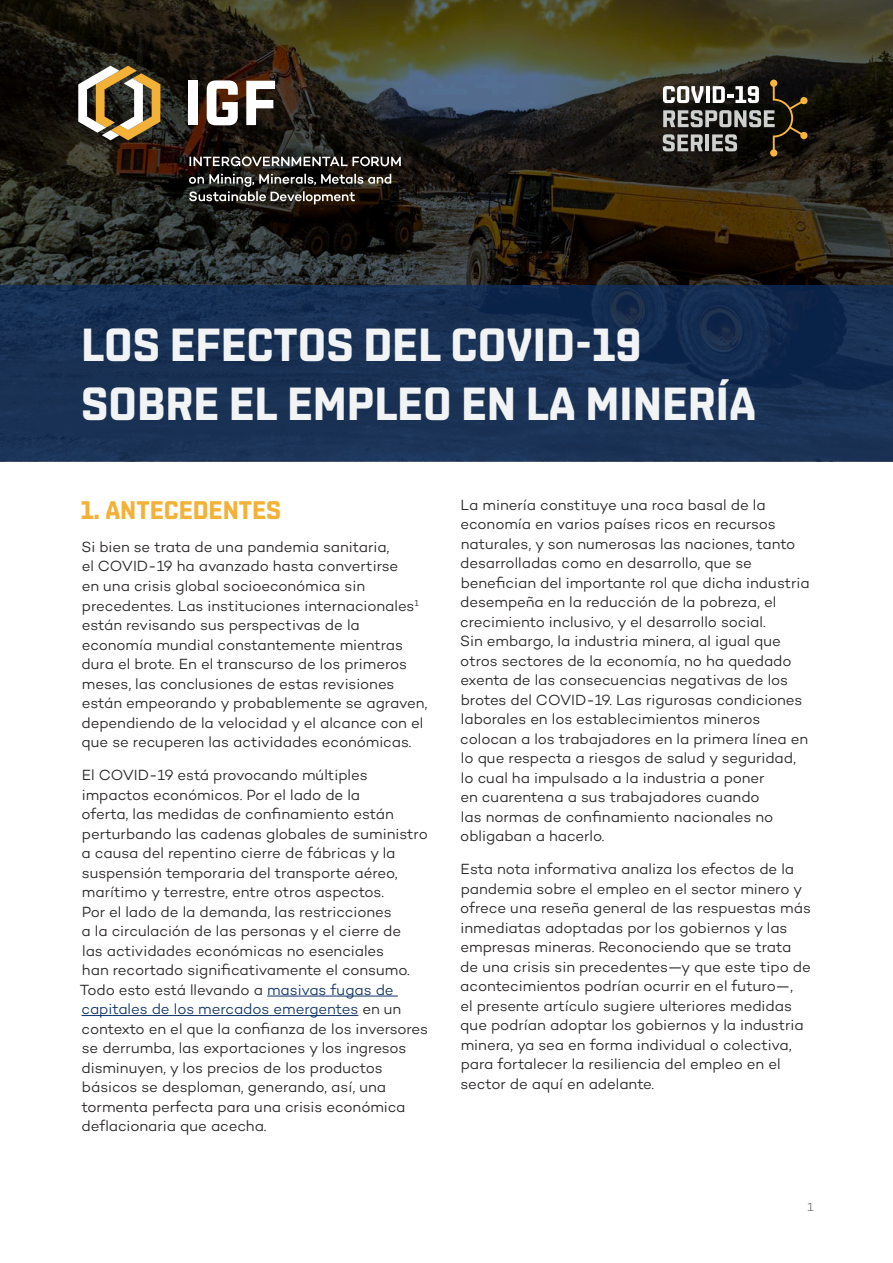
<style>
.page{position:relative;width:893px;height:1263px;background:#fff}
.page>*{position:absolute;margin:0;border:0;box-sizing:border-box;transform-origin:0 0}
.t1{font:700 46.5px/58.5px "Shentox";color:#f2f3f4}
.Heading_1{font:700 25.5px "Shentox";color:#f3b138}
.Body_copy{font:300 15px/19.5px "Campton";letter-spacing:-.005em;color:#231f20}
.t2{font:300 12px "Campton";color:#676c6c}
.s1{color:#0d3166}
</style>
<div class="page">
<svg style="left:0;top:0;width:893px;height:285px;background:#2b281c"></svg>
<svg style="left:663px;top:46px;width:147px;height:111px;background:#464338"></svg>
<div style="left:188px;top:81px;width:10px;height:44px;background:#fff"></div>
<svg style="left:207px;top:80px;width:31px;height:45px"></svg>
<svg style="left:246px;top:81px;width:29px;height:44px"></svg>
<svg style="left:78px;top:66px;width:82px;height:74px"></svg>
<svg style="left:189px;top:156px;width:212px;height:10px"></svg>
<svg style="left:189px;top:174px;width:202px;height:30px;background:#48443f"></svg>
<hr style="left:267px;top:996px;width:131px;height:1px;background:#0d3166">
<hr style="left:82px;top:1015px;width:276px;height:1px;background:#0d3166">
<div style="left:0;top:285px;width:893px;height:176px;background:linear-gradient(to right,#1a3255,#162e52)"></div>
<p class="t1" style="left:81px;top:316px;width:676px">LOS EFECTOS DEL COVID-19<br>SOBRE EL EMPLEO EN LA MINERÍA</p>
<p class="Heading_1" style="left:81px;top:495px;width:202px">1. ANTECEDENTES</p>
<p class="Body_copy" style="left:82px;top:537px;width:347px">Si bien se trata de una pandemia sanitaria,<br>el COVID-19 ha avanzado hasta convertirse<br>en una crisis global socioeconómica sin precedentes. Las instituciones internacionales<sup>1 </sup>están revisando sus perspectivas de la economía mundial constantemente mientras dura el brote. En el transcurso de los primeros meses, las conclusiones de estas revisiones están empeorando y probablemente se agraven, dependiendo de la velocidad y el alcance con el que se recuperen las actividades económicas.</p>
<p class="Body_copy" style="left:80px;top:765px;width:350px">El COVID-19 está provocando múltiples impactos económicos. Por el lado de la<br>oferta, las medidas de confinamiento están perturbando las cadenas globales de suministro a causa del repentino cierre de fábricas y la suspensión temporaria del transporte aéreo, marítimo y terrestre, entre otros aspectos.<br>Por el lado de la demanda, las restricciones<br>a la circulación de las personas y el cierre de<br>las actividades económicas no esenciales<br>han recortado significativamente el consumo.<br>Todo esto está llevando a <span class="s1">masivas fugas de capitales de los mercados emergentes</span> en un contexto en el que la confianza de los inversores se derrumba, las exportaciones y los ingresos disminuyen, y los precios de los productos básicos se desploman, generando, así, una tormenta perfecta para una crisis económica deflacionaria que acecha.</p>
<p class="Body_copy" style="left:460px;top:494px;width:351px">La minería constituye una roca basal de la economía en varios países ricos en recursos naturales, y son numerosas las naciones, tanto desarrolladas como en desarrollo, que se benefician del importante rol que dicha industria desempeña en la reducción de la pobreza, el crecimiento inclusivo, y el desarrollo social.<br>Sin embargo, la industria minera, al igual que otros sectores de la economía, no ha quedado exenta de las consecuencias negativas de los brotes del COVID-19. Las rigurosas condiciones laborales en los establecimientos mineros colocan a los trabajadores en la primera línea en lo que respecta a riesgos de salud y seguridad, lo cual ha impulsado a la industria a poner<br>en cuarentena a sus trabajadores cuando<br>las normas de confinamiento nacionales no obligaban a hacerlo.</p>
<p class="Body_copy" style="left:460px;top:859px;width:352px">Esta nota informativa analiza los efectos de la pandemia sobre el empleo en el sector minero y ofrece una reseña general de las respuestas más inmediatas adoptadas por los gobiernos y las empresas mineras. Reconociendo que se trata de una crisis sin precedentes—y que este tipo de acontecimientos podrían ocurrir en el futuro—,<br>el presente artículo sugiere ulteriores medidas que podrían adoptar los gobiernos y la industria minera, ya sea en forma individual o colectiva, para fortalecer la resiliencia del empleo en el sector de aquí en adelante.</p>
<p class="t2" style="left:808px;top:1199px;width:8px">1</p>
</div>
